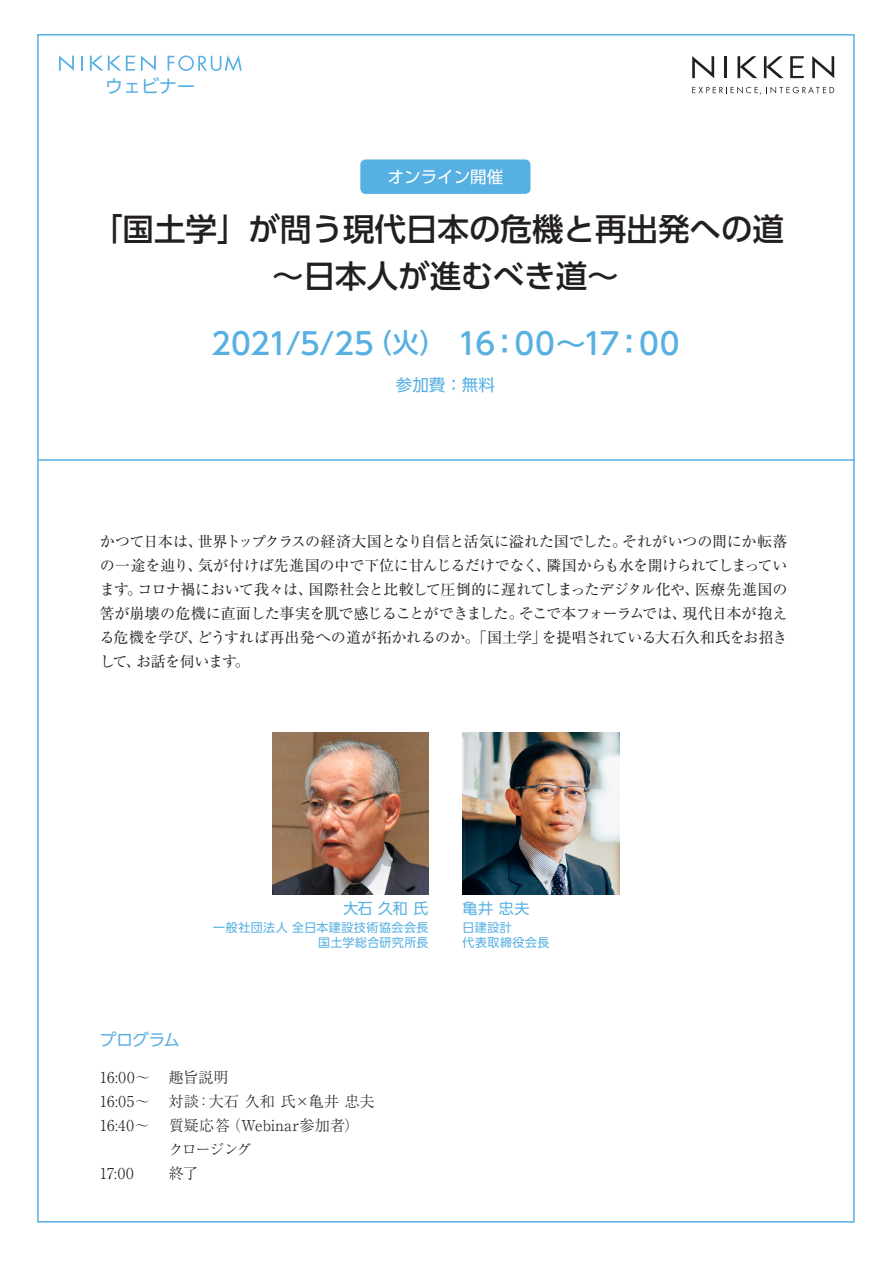
<style>
.page{position:relative;width:893px;height:1263px;background:#fff}
.page>*{position:absolute;margin:0;border:0;box-sizing:border-box;transform-origin:0 0}
.t1{font:500 31.5px "UD Shin Go Pr 6 N";color:#231f20}
.t2{font:500 30px "UD Shin Go Pr 6 N";letter-spacing:-.015em;color:#57b0e2}
.t3{font:500 27px "UD Shin Go Pr 6 N";color:#57b0e2}
.t4{font:18px "UD Shin Go Pr 6 N";color:#57b0e2}
.t5{font:16.5px "UD Shin Go Pr 6";color:#57b0e2}
.t6{font:16.5px "UD Shin Go Pr 6";color:#fff}
.本文{font:15px/24px "Ryumin Pr 6 N";letter-spacing:-.02em;color:#231f20}
.t7{font:300 15px "Ryumin Pr 6 N";letter-spacing:.015em;color:#231f20}
.本文-2{font:15px "Ryumin Pr 6 N";letter-spacing:-.045em;color:#231f20}
.本文-3{font:15px "Ryumin Pr 6 N";letter-spacing:-.05em;color:#231f20}
.本文-4{font:15px "Ryumin Pr 6 N";color:#231f20}
.本文-5{font:15px "Ryumin Pr 6 N";letter-spacing:-.08em;color:#231f20}
.t8{font:15px "UD Shin Go Pr 6 N";letter-spacing:.045em;color:#57b0e2}
.本文-6{font:15px "Ryumin Pr 6 N";letter-spacing:.005em;color:#231f20}
.写真下の肩書{font:12px "UD Shin Go Pr 6 N";letter-spacing:.035em;color:#57b0e2}
</style>
<div class="page">
<div style="left:360px;top:159px;width:170px;height:35px;background:#57b0e2;border-radius:5px"></div>
<hr style="left:38px;top:459px;width:817px;height:2px;background:#57b0e2">
<svg style="left:692px;top:56px;width:22px;height:22px"></svg>
<hr style="left:724px;top:56px;width:3px;height:22px;background:#231f20">
<svg style="left:737px;top:56px;width:20px;height:22px"></svg>
<svg style="left:790px;top:56px;width:14px;height:22px"></svg>
<svg style="left:812px;top:56px;width:22px;height:22px"></svg>
<svg style="left:764px;top:56px;width:20px;height:22px"></svg>
<svg style="left:692px;top:87px;width:142px;height:8px"></svg>
<img style="left:463px;top:733px;width:157px;height:161px">
<img style="left:273px;top:733px;width:156px;height:161px">
<svg style="left:59px;top:55px;width:15px;height:16px"></svg>
<svg style="left:81px;top:56px;width:2px;height:15px"></svg>
<svg style="left:141px;top:55px;width:15px;height:16px"></svg>
<svg style="left:90px;top:56px;width:45px;height:15px"></svg>
<svg style="left:168px;top:55px;width:74px;height:16px"></svg>
<p class="t4" style="left:105px;top:72px;width:91px">ウェビナー</p>
<p class="t6" style="left:388px;top:163px;width:117px">オンライン開催</p>
<p class="t1" style="left:91px;top:204px;width:695px">「国土学」が問う現代日本の危機と再出発への道</p>
<p class="t1" style="left:272px;top:250px;width:348px">～日本人が進むべき道~</p>
<p class="t2" style="left:211px;top:319px;width:164px">2021/5/25</p>
<p class="t3" style="left:365px;top:321px;width:83px">（火(</p>
<p class="t2" style="left:457px;top:319px;width:224px">16：00~17：00</p>
<p class="t5" style="left:396px;top:371px;width:100px">参加費：無料</p>
<p class="本文-3" style="left:198px;top:529px;width:431px">世界トップクラスの経済大国となり自信と活気に溢れた国でした。</p>
<p class="本文" style="left:622px;top:528px;width:167px">それがいつの間にか転落</p>
<p class="本文" style="left:100px;top:528px;width:105px">かつて日本は、</p>
<p class="本文" style="left:198px;top:552px;width:354px">気が付けば先進国の中で下位に甘んじるだけでなく、</p>
<p class="本文" style="left:100px;top:552px;width:104px">の一途を辿り、</p>
<p class="本文-2" style="left:546px;top:553px;width:243px">隣国からも水を開けられてしまってい</p>
<p class="本文" style="left:309px;top:576px;width:392px">国際社会と比較して圧倒的に遅れてしまったデジタル化や、</p>
<p class="本文" style="left:695px;top:576px;width:94px">医療先進国の</p>
<p class="本文" style="left:137px;top:576px;width:177px">コロナ禍において我々は、</p>
<p class="本文" style="left:100px;top:576px;width:44px">ます。</p>
<p class="本文" style="left:100px;top:600px;width:425px">筈が崩壊の危機に直面した事実を肌で感じることができました。</p>
<p class="本文-6" style="left:683px;top:601px;width:106px">現代日本が抱え</p>
<p class="本文-5" style="left:519px;top:601px;width:170px">そこで本フォーラムでは、</p>
<p class="本文-4" style="left:197px;top:625px;width:351px">どうすれば再出発への道が拓かれるのか。「国土学」</p>
<p class="本文" style="left:136px;top:624px;width:115px;text-indent:-36px">る危機を学び、<br>お話を伺います。</p>
<p class="本文-2" style="left:542px;top:625px;width:247px">を提唱されている大石久和氏をお招き</p>
<p class="本文" style="left:100px;top:648px;width:42px">して、</p>
<p class="t8" style="left:343px;top:896px;width:87px">大石久和氏</p>
<p class="写真下の肩書" style="left:213px;top:918px;width:217px">一般社団法人全日本建設技術協会会長</p>
<p class="写真下の肩書" style="left:318px;top:933px;width:112px">国土学総合研究所長</p>
<p class="t5" style="left:100px;top:1026px;width:82px">プログラム</p>
<p class="t7" style="left:169px;top:1065px;width:61px">趣旨説明</p>
<p class="t7" style="left:100px;top:1065px;width:52px">16:00～</p>
<p class="t7" style="left:100px;top:1089px;width:51px">16:05～</p>
<p class="t7" style="left:100px;top:1113px;width:51px">16:40～</p>
<p class="t7" style="left:100px;top:1161px;width:36px">17:00</p>
<p class="t7" style="left:209px;top:1089px;width:167px">大石久和氏×亀井忠夫</p>
<p class="t7" style="left:169px;top:1089px;width:32px">対談</p>
<p class="t7" style="left:196px;top:1089px;width:16px">：</p>
<p class="t7" style="left:226px;top:1113px;width:135px">（Webinar参加者(</p>
<p class="t7" style="left:169px;top:1113px;width:63px">質疑応答</p>
<p class="t7" style="left:169px;top:1137px;width:84px">クロージング</p>
<p class="t7" style="left:169px;top:1161px;width:31px">終了</p>
<p class="t8" style="left:463px;top:896px;width:68px">亀井忠夫</p>
<p class="写真下の肩書" style="left:463px;top:918px;width:51px">日建設計</p>
<p class="写真下の肩書" style="left:463px;top:933px;width:88px">代表取締役会長</p>
</div>
